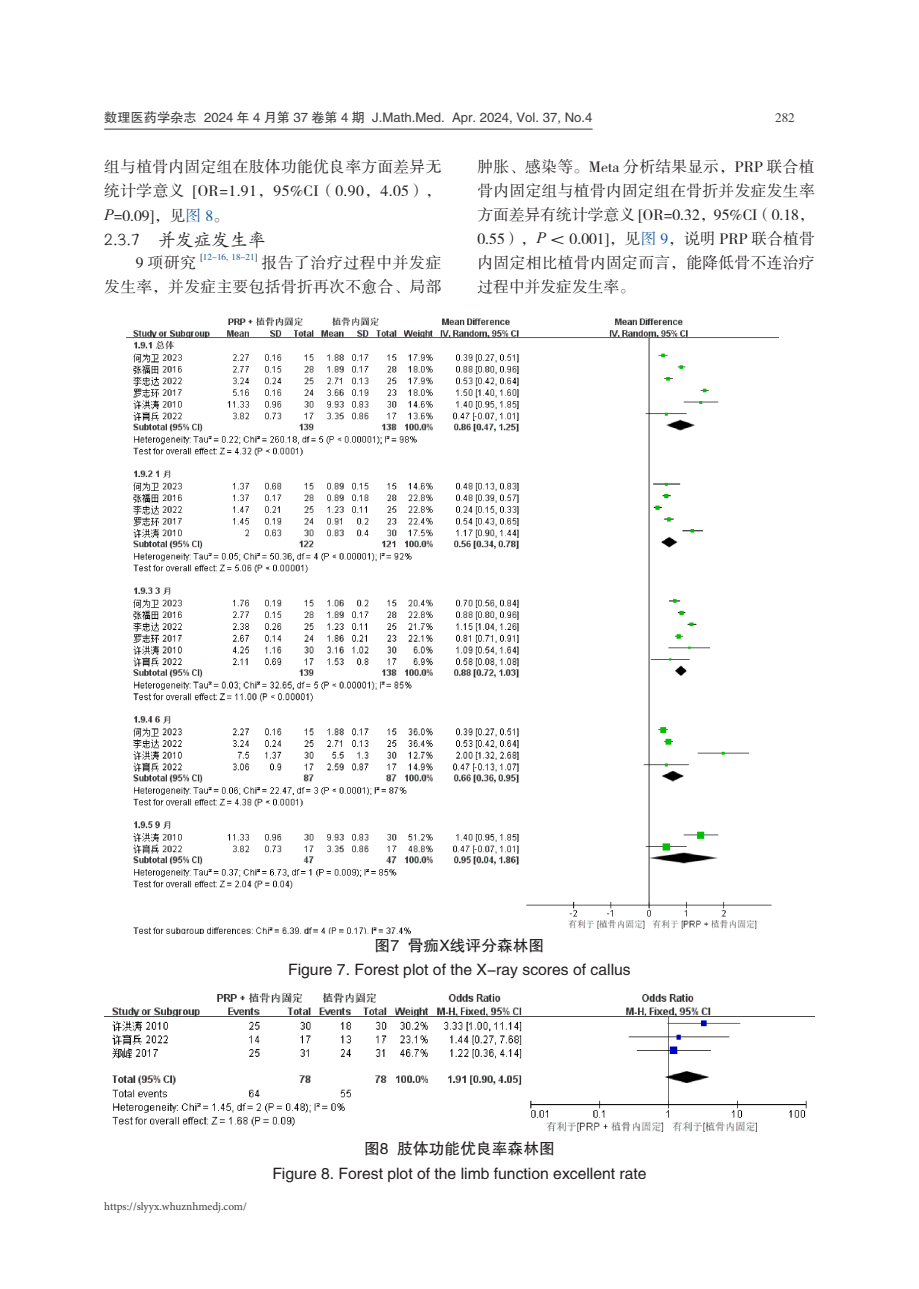
<style>
.page{position:relative;width:919px;height:1289px;background:#fff}
.page>*{position:absolute;margin:0;border:0;box-sizing:border-box;transform-origin:0 0}
._13_1_三级标题{font:18px "FZKTK GBK1 0";color:#231f20}
._11_正文{font:15.75px/24px "FZSSK GBK1 0";letter-spacing:.02em;color:#231f20;text-align:justify}
._15_图表名{font:15.75px "FZHTK GBK1 0";color:#231f20}
.t1{font:13.2px "FZHTK GBK1 0";color:#3e3e3f}
.t2{font:13.2px "FZSSK GBK1 0";color:#3e3e3f}
.t3{font:11.25px "Minion Pro";color:#3e3e3f}
._11_正文-2{font:9.15px "FZSSK GBK1 0";color:#175d9e}
.s1{font-family:"Times New Roman";font-style:italic}
.s2{color:#175d9e}
.s3{color:#231f20}
</style>
<div class="page">
<hr style="left:104px;top:129px;width:488px;height:1px;background:#3e3e3f">
<img style="left:127px;top:317px;width:651px;height:616px">
<img style="left:104px;top:993px;width:710px;height:139px">
<p class="t1" style="left:104px;top:111px;width:490px">数理医药学杂志 2024 年 4 月第 37 卷第 4 期 J.Math.Med. Apr. 2024, Vol. 37, No.4</p>
<p class="t2" style="left:775px;top:111px;width:21px">282</p>
<p class="_11_正文" style="left:104px;top:155px;width:339px;line-height:24.6px">组与植骨内固定组在肢体功能优良率方面差异无统计学意义 [OR=1.91，95%CI（0.90，4.05），<span class="s1">P</span>=0.09]，见<span class="s2">图 8</span>。</p>
<p class="_13_1_三级标题" style="left:104px;top:230px;width:163px">2.3.7 并发症发生率</p>
<p class="_11_正文" style="left:136px;top:251px;width:62px">9 项研究</p>
<p class="_11_正文-2" style="left:200px;top:252px;width:58px"><span class="s3">[</span>12-16, 18-21<span class="s3">]</span></p>
<p class="_11_正文" style="left:104px;top:251px;width:339px;text-align:right">报告了治疗过程中并发症<br>发生率，并发症主要包括骨折再次不愈合、局部</p>
<p class="_11_正文" style="left:477px;top:155px;width:339px">肿胀、感染等。Meta 分析结果显示，PRP 联合植骨内固定组与植骨内固定组在骨折并发症发生率方面差异有统计学意义 [OR=0.32，95%CI（0.18，0.55），<span class="s1">P</span> ＜ 0.001]，见<span class="s2">图 9</span>，说明 PRP 联合植骨内固定相比植骨内固定而言，能降低骨不连治疗过程中并发症发生率。</p>
<p class="_15_图表名" style="left:374px;top:937px;width:171px">图7 骨痂X线评分森林图</p>
<p class="_15_图表名" style="left:288px;top:961px;width:344px">Figure 7. Forest plot of the X-ray scores of callus</p>
<p class="t3" style="left:104px;top:1198px;width:144px">https://slyyx.whuznhmedj.com/</p>
<p class="_15_图表名" style="left:364px;top:1140px;width:192px">图8 肢体功能优良率森林图</p>
<p class="_15_图表名" style="left:272px;top:1164px;width:376px">Figure 8. Forest plot of the limb function excellent rate</p>
</div>
